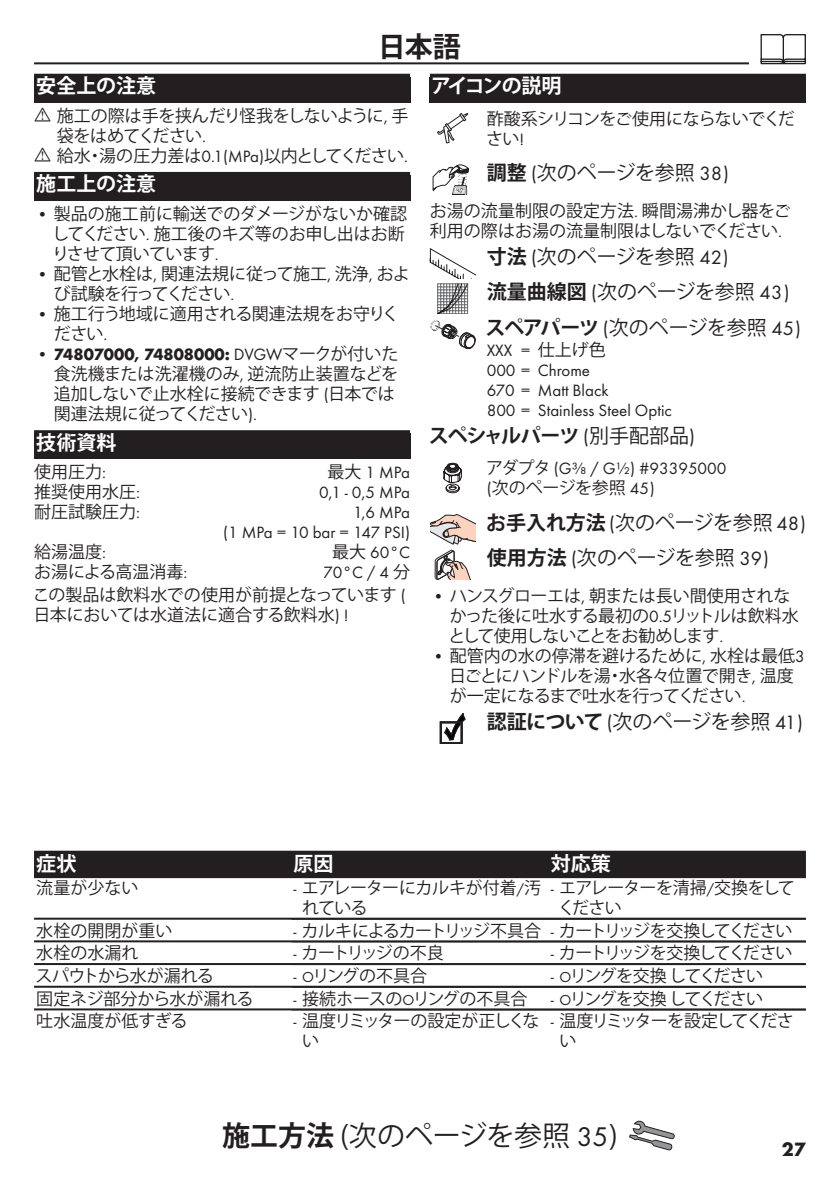
<style>
.page{position:relative;width:840px;height:1191px;background:#fff}
.page>*{position:absolute;margin:0;border:0;box-sizing:border-box;transform-origin:0 0}
.Montage_mit_Symbol_JP{font:28px "Koz Go Pr 6 N";letter-spacing:-.01em;color:#231f20}
.Montage_mit_Symbol_BG{font:700 28px "Koz Go Pr 6 N";color:#231f20}
.Montage_mit_Symbol_BG-2{font:20px/35.4px "Koz Go Pr 6 N";letter-spacing:-.01em;color:#231f20}
.Montage_mit_Symbol_BG-3{font:700 20px "Koz Go Pr 6 N";color:#fff}
.Montage_mit_Symbol_BG-4{font:700 20px "Koz Go Pr 6 N";letter-spacing:-.06em;color:#231f20}
.Montage_mit_Symbol_BG-5{font:700 20px "Koz Go Pr 6 N";letter-spacing:-.08em;color:#fff}
.Tabelle_Kopf_JP{font:700 20px "Koz Go Pr 6 N";color:#fff}
.t1{font:700 20px "Futura TOT";color:#231f20}
.Montage_mit_Symbol_BG-6{font:17px/20px "Koz Go Pr 6 N";letter-spacing:-.02em;color:#231f20}
.Montage_mit_Symbol_BG-7{font:17px/20px "Koz Go Pr 6 N";color:#231f20}
.Montage_mit_Symbol_BG-8{font:17px/20px "Futura TOT Boo";color:#231f20}
.Montage_mit_Symbol_BG-9{font:17px/20px "Koz Go Pr 6 N";letter-spacing:-.05em;color:#231f20}
.Montage_mit_Symbol_BG-10{font:17px/20px "Koz Go Pr 6 N";letter-spacing:-.04em;color:#231f20}
.Tabelle_Spalte_JP{font:17px "Koz Go Pr 6 N";color:#231f20}
.Montage_mit_Symbol_BG-11{font:17px "Koz Go Pr 6 N";letter-spacing:-.105em;color:#231f20}
.Montage_mit_Symbol_BG-12{font:17px/20px "Koz Go Pr 6 N";letter-spacing:-.075em;color:#231f20}
.Montage_mit_Symbol_BG-13{font:17px/20px "Koz Go Pr 6 N";letter-spacing:-.095em;color:#231f20}
.Tabelle_Spalte_JP-2{font:17px "Koz Go Pr 6 N";letter-spacing:-.055em;color:#231f20}
.s1{font-family:"Futura TOT Boo"}
.s2{font-family:"Futura TOT";font-weight:700}
.s3{font-family:"Koz Go Pr 6 N"}
.s4{font-weight:700}
.s5{font-family:"Futura TOT Boo";font-weight:400}
.s6{font-weight:400}
.s7{font-family:"Futura TOT Boo";font-size:15px}
</style>
<div class="page">
<hr style="left:34px;top:62px;width:771px;height:2px;background:#231f20">
<div style="left:748px;top:34px;width:68px;height:34px;background:#fff"></div>
<svg style="left:760px;top:34px;width:45px;height:30px"></svg>
<svg style="left:629px;top:1120px;width:45px;height:30px"></svg>
<div style="left:34px;top:74px;width:376px;height:28px;background:#231f20"></div>
<div style="left:34px;top:172px;width:376px;height:28px;background:#231f20"></div>
<div style="left:34px;top:433px;width:376px;height:26px;background:#231f20"></div>
<div style="left:34px;top:430px;width:376px;height:28px;background:#231f20"></div>
<div style="left:429px;top:74px;width:376px;height:28px;background:#231f20"></div>
<svg style="left:437px;top:113px;width:31px;height:30px"></svg>
<svg style="left:432px;top:164px;width:36px;height:31px"></svg>
<svg style="left:429px;top:248px;width:46px;height:30px"></svg>
<svg style="left:430px;top:284px;width:45px;height:65px"></svg>
<svg style="left:443px;top:463px;width:19px;height:30px"></svg>
<svg style="left:430px;top:514px;width:45px;height:30px"></svg>
<svg style="left:434px;top:550px;width:36px;height:30px"></svg>
<svg style="left:440px;top:713px;width:25px;height:30px"></svg>
<div style="left:34px;top:850px;width:771px;height:28px;background:#231f20"></div>
<hr style="left:34px;top:875px;width:771px;height:2px;background:#231f20">
<hr style="left:34px;top:917px;width:771px;height:2px;background:#231f20">
<hr style="left:34px;top:940px;width:771px;height:2px;background:#231f20">
<hr style="left:34px;top:963px;width:771px;height:2px;background:#231f20">
<hr style="left:34px;top:985px;width:771px;height:2px;background:#231f20">
<hr style="left:34px;top:1008px;width:771px;height:2px;background:#231f20">
<p class="Montage_mit_Symbol_BG" style="left:378px;top:30px;width:84px">日本語</p>
<p class="Montage_mit_Symbol_BG-3" style="left:36px;top:75px;width:121px">安全上の注意</p>
<p class="Montage_mit_Symbol_BG-6" style="left:57px;top:106px;width:353px">施工の際は手を挟んだり怪我をしないように<span class="s1">,</span> 手袋をはめてください<span class="s1">.<br></span>給水・湯の圧力差は<span class="s1">0.1(MPa)</span>以内としてください<span class="s1">.</span></p>
<p class="Montage_mit_Symbol_BG-3" style="left:36px;top:173px;width:121px">施工上の注意</p>
<p class="Montage_mit_Symbol_BG-6" style="left:52px;top:204px;width:356px;text-indent:-15px"><span class="s1">•</span> 製品の施工前に輸送でのダメージがないか確認してください<span class="s1">.</span> 施工後のキズ等のお申し出はお断りさせて頂いています<span class="s1">.</span></p>
<p class="Montage_mit_Symbol_BG-6" style="left:54px;top:264px;width:357px;text-indent:-17px"><span class="s1">•</span> 配管と水栓は<span class="s1">,</span> 関連法規に従って施工<span class="s1">,</span> 洗浄<span class="s1">,</span> および試験を行ってください<span class="s1">.</span></p>
<p class="Montage_mit_Symbol_BG-6" style="left:54px;top:304px;width:346px;text-indent:-17px"><span class="s1">•</span> 施工行う地域に適用される関連法規をお守りください<span class="s1">.</span></p>
<p class="Montage_mit_Symbol_BG-7" style="left:54px;top:344px;width:346px;text-indent:-17px"><span class="s1">•</span> <span class="s2">74807000, 74808000:</span> <span class="s1">DVGW</span>マークが付いた食洗機または洗濯機のみ<span class="s1">,</span> 逆流防止装置などを追加しないで止水栓に接続できます <span class="s1">(</span>日本では関連法規に従ってください<span class="s1">).</span></p>
<p class="Montage_mit_Symbol_BG-3" style="left:36px;top:431px;width:81px">技術資料</p>
<p class="Montage_mit_Symbol_BG-6" style="left:34px;top:462px;width:73px">使用圧力<span class="s1">:</span></p>
<p class="Montage_mit_Symbol_BG-8" style="left:327px;top:462px;width:84px"><span class="s3">最大</span> 1 MPa</p>
<p class="Montage_mit_Symbol_BG-6" style="left:34px;top:482px;width:107px">推奨使用水圧<span class="s1">:</span></p>
<p class="Montage_mit_Symbol_BG-8" style="left:319px;top:482px;width:92px">0,1 - 0,5 MPa</p>
<p class="Montage_mit_Symbol_BG-6" style="left:34px;top:502px;width:107px">耐圧試験圧力<span class="s1">:</span></p>
<p class="Montage_mit_Symbol_BG-8" style="left:223px;top:502px;width:188px;text-align:right">1,6 MPa<br>(1 MPa = 10 bar = 147 PSI)</p>
<p class="Montage_mit_Symbol_BG-6" style="left:34px;top:542px;width:73px">給湯温度<span class="s1">:</span></p>
<p class="Montage_mit_Symbol_BG-8" style="left:332px;top:542px;width:79px"><span class="s3">最大</span> 60°C</p>
<p class="Montage_mit_Symbol_BG-7" style="left:34px;top:562px;width:155px">お湯による高温消毒<span class="s1">:</span></p>
<p class="Montage_mit_Symbol_BG-7" style="left:33px;top:561px;width:378px;line-height:22.8px;text-align:right"><span class="s1">70°C / 4</span> 分<br>この製品は飲料水での使用が前提となっています <span class="s1">(</span></p>
<p class="Montage_mit_Symbol_BG-7" style="left:33px;top:605px;width:316px">日本においては水道法に適合する飲料水<span class="s1">) !</span></p>
<p class="Montage_mit_Symbol_BG-5" style="left:431px;top:75px;width:132px">アイコンの説明</p>
<p class="Montage_mit_Symbol_BG-10" style="left:486px;top:109px;width:310px">酢酸系シリコンをご使用にならないでください<span class="s1">!</span></p>
<p class="Montage_mit_Symbol_BG-2" style="left:486px;top:155px;width:243px"><span class="s4">調整</span> <span class="s1">(</span>次のページを参照 <span class="s1">38)</span></p>
<p class="Montage_mit_Symbol_BG-7" style="left:429px;top:201px;width:362px">お湯の流量制限の設定方法<span class="s1">.</span> 瞬間湯沸かし器をご利用の際はお湯の流量制限はしないでください<span class="s1">.</span></p>
<p class="Montage_mit_Symbol_BG-2" style="left:485px;top:239px;width:317px"><span class="s4">寸法</span> <span class="s1">(</span>次のページを参照 <span class="s1">42)<br></span><span class="s4">流量曲線図</span> <span class="s1">(</span>次のページを参照 <span class="s1">43)</span><span class="s4">スペアパーツ</span> <span class="s1">(</span>次のページを参照 <span class="s1">45)</span></p>
<p class="Montage_mit_Symbol_BG-8" style="left:486px;top:340px;width:187px">XXX = <span class="s3">仕上げ色<br></span>000 = Chrome<br>670 = Matt Black<br>800 = Stainless Steel Optic</p>
<p class="Montage_mit_Symbol_BG-4" style="left:428px;top:424px;width:268px">スペシャルパーツ <span class="s5">(</span><span class="s6">別手配部品</span><span class="s5">)</span></p>
<p class="Montage_mit_Symbol_BG-8" style="left:485px;top:458px;width:242px"><span class="s3">アダプタ</span> (G⅜ / G½) #93395000 (<span class="s3">次のページを参照</span> 45)</p>
<p class="Montage_mit_Symbol_BG-2" style="left:486px;top:505px;width:321px"><span class="s4">お手入れ方法</span> <span class="s1">(</span>次のページを参照 <span class="s1">48)</span><span class="s4">使用方法</span> <span class="s1">(</span>次のページを参照 <span class="s1">39)</span></p>
<p class="Montage_mit_Symbol_BG-6" style="left:448px;top:586px;width:352px;text-indent:-16px"><span class="s1">•</span> ハンスグローエは<span class="s1">,</span> 朝または長い間使用されなかった後に吐水する最初の<span class="s1">0.5</span>リットルは飲料水として使用しないことをお勧めします<span class="s1">.</span></p>
<p class="Montage_mit_Symbol_BG-6" style="left:449px;top:646px;width:357px;text-indent:-16px"><span class="s1">•</span> 配管内の水の停滞を避けるために<span class="s1">,</span> 水栓は最低<span class="s1">3</span>日ごとにハンドルを湯・水各々位置で開き<span class="s1">,</span> 温度が一定になるまで吐水を行ってください<span class="s1">.</span></p>
<p class="Montage_mit_Symbol_BG-2" style="left:486px;top:704px;width:317px"><span class="s4">認証について</span> <span class="s1">(</span>次のページを参照 <span class="s1">41)</span></p>
<p class="Tabelle_Kopf_JP" style="left:36px;top:852px;width:41px">症状</p>
<p class="Tabelle_Kopf_JP" style="left:293px;top:852px;width:41px">原因</p>
<p class="Tabelle_Kopf_JP" style="left:550px;top:852px;width:61px">対応策</p>
<p class="Tabelle_Spalte_JP" style="left:36px;top:878px;width:103px">流量が少ない</p>
<p class="Montage_mit_Symbol_BG-10" style="left:302px;top:878px;width:240px;text-indent:-9px"><span class="s1">-</span> エアレーターにカルキが付着<span class="s7">/</span>汚れている</p>
<p class="Montage_mit_Symbol_BG-9" style="left:557px;top:878px;width:238px;text-indent:-7px"><span class="s1">-</span> エアレーターを清掃<span class="s7">/</span>交換をしてください</p>
<p class="Tabelle_Spalte_JP" style="left:36px;top:921px;width:137px">水栓の開閉が重い</p>
<p class="Montage_mit_Symbol_BG-9" style="left:293px;top:920px;width:249px"><span class="s1">-</span> カルキによるカートリッジ不具合</p>
<p class="Montage_mit_Symbol_BG-11" style="left:550px;top:921px;width:243px"><span class="s1">-</span> カートリッジを交換してください</p>
<p class="Tabelle_Spalte_JP" style="left:36px;top:943px;width:103px">水栓の水漏れ</p>
<p class="Montage_mit_Symbol_BG-12" style="left:293px;top:943px;width:152px"><span class="s1">-</span> カートリッジの不良</p>
<p class="Montage_mit_Symbol_BG-11" style="left:550px;top:943px;width:243px"><span class="s1">-</span> カートリッジを交換してください</p>
<p class="Tabelle_Spalte_JP-2" style="left:36px;top:966px;width:180px">スパウトから水が漏れる</p>
<p class="Montage_mit_Symbol_BG-6" style="left:293px;top:966px;width:135px"><span class="s1">-</span> <span class="s7">O</span>リングの不具合</p>
<p class="Montage_mit_Symbol_BG-9" style="left:550px;top:966px;width:213px"><span class="s1">-</span> <span class="s7">O</span>リングを交換してください</p>
<p class="Tabelle_Spalte_JP" style="left:36px;top:989px;width:218px">固定ネジ部分から水が漏れる</p>
<p class="Montage_mit_Symbol_BG-6" style="left:293px;top:989px;width:235px"><span class="s1">-</span> 接続ホースの<span class="s7">O</span>リングの不具合</p>
<p class="Montage_mit_Symbol_BG-9" style="left:550px;top:989px;width:213px"><span class="s1">-</span> <span class="s7">O</span>リングを交換してください</p>
<p class="Tabelle_Spalte_JP" style="left:36px;top:1011px;width:153px">吐水温度が低すぎる</p>
<p class="Montage_mit_Symbol_BG-12" style="left:302px;top:1011px;width:239px;text-indent:-9px"><span class="s1">-</span> 温度リミッターの設定が正しくない</p>
<p class="Montage_mit_Symbol_BG-13" style="left:559px;top:1011px;width:236px;text-indent:-9px"><span class="s1">-</span> 温度リミッターを設定してください</p>
<p class="Montage_mit_Symbol_JP" style="left:222px;top:1119px;width:397px"><span class="s4">施工方法</span> (次のページを参照 <span class="s1">35</span>)</p>
<p class="t1" style="left:781px;top:1136px;width:25px">27</p>
</div>
